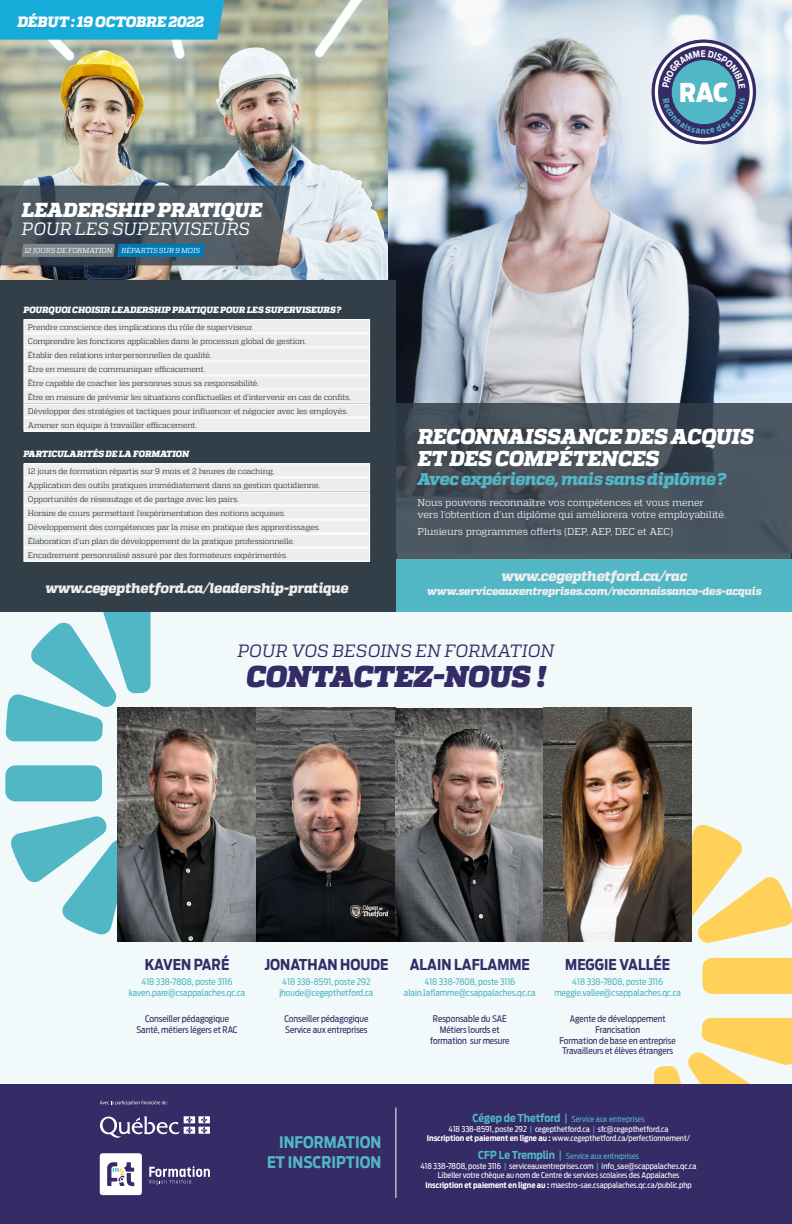
<style>
.page{position:relative;width:792px;height:1224px;background:#fff}
.page>*{position:absolute;margin:0;border:0;box-sizing:border-box;transform-origin:0 0}
.t1{font:italic 900 30px "Quadon";letter-spacing:.005em;color:#352b66}
.t2{font:900 26px "Antenna Cond";color:#fff}
.t3{font:italic 800 21.5px/22px "Quadon";letter-spacing:-.005em;color:#fff}
.t4{font:italic 800 20.2px "Quadon";letter-spacing:-.005em;color:#fff}
.t5{font:italic 17.8px "Quadon";color:#352b66}
.t6{font:italic 17.8px "Quadon";color:#fff}
.t7{font:italic 800 17px "Quadon";letter-spacing:-.02em;color:#52b7c5}
.t8{font:700 16px/19.2px "Antenna Cond";color:#52b7c5;text-align:right}
.t9{font:700 15px "Antenna Cond";color:#352b66}
.t10{font:italic 800 15px "Quadon";letter-spacing:-.01em;color:#fff}
.t11{font:italic 800 14px "Quadon";letter-spacing:-.02em;color:#eeeeef}
.t12{font:italic 800 11px "Quadon";letter-spacing:-.02em;color:#eeeeef}
.t13{font:10px/12px "Quadon";letter-spacing:-.015em;color:#eeeeef}
.t14{font:9px/10.8px "Antenna Cond";color:#352b66;text-align:center}
.t15{font:9px/10.8px "Antenna Cond";color:#52b7c5;text-align:center}
.t16{font:italic 800 9px "Quadon";letter-spacing:-.005em;color:#fff}
.t17{font:8px/14.1px "Quadon";letter-spacing:-.025em;color:#39404a}
.t18{font:8px/9.6px "Antenna Cond";color:#fff;text-align:center}
.t19{font:italic 7.3px "Quadon";letter-spacing:-.01em;color:#fff}
.s1{font-weight:700;font-size:11px;color:#52b7c5}
.s2{font-size:11px;color:#52b7c5}
.s3{color:#52b7c5}
.s4{font-weight:700}
</style>
<div class="page">
<div style="left:0;top:612px;width:792px;height:519px;background:#f1f9fa"></div>
<svg style="left:11px;top:816px;width:106px;height:119px"></svg>
<div style="left:5px;top:765px;width:97px;height:36px;background:#52b7c5;border-radius:10px"></div>
<svg style="left:6px;top:612px;width:144px;height:129px"></svg>
<svg style="left:692px;top:824px;width:100px;height:119px"></svg>
<div style="left:702px;top:958px;width:90px;height:36px;background:#ffd159"></div>
<svg style="left:654px;top:1018px;width:138px;height:66px"></svg>
<div style="left:0;top:1084px;width:792px;height:140px;background:#352b66"></div>
<img style="left:0;top:0;width:389px;height:281px">
<svg style="left:100px;top:1101px;width:68px;height:4px"></svg>
<svg style="left:100px;top:1116px;width:110px;height:22px"></svg>
<img style="left:117px;top:708px;width:140px;height:234px">
<svg style="left:257px;top:708px;width:139px;height:234px;background:#534b49"></svg>
<svg style="left:396px;top:708px;width:148px;height:234px;background:#6b6664"></svg>
<img style="left:544px;top:708px;width:148px;height:234px">
<img style="left:389px;top:0;width:403px;height:404px">
<svg style="left:396px;top:404px;width:396px;height:156px;background:#46525c"></svg>
<div style="left:396px;top:560px;width:396px;height:52px;background:#52b7c5"></div>
<div style="left:0;top:281px;width:396px;height:331px;background:#323e48"></div>
<div style="left:24px;top:320px;width:346px;height:13px;background:#eceded"></div>
<div style="left:23px;top:319px;width:347px;height:14px;border:1px solid #fff"></div>
<div style="left:24px;top:478px;width:346px;height:13px;background:#eceded"></div>
<div style="left:23px;top:477px;width:347px;height:15px;border:1px solid #fff"></div>
<div style="left:24px;top:464px;width:346px;height:13px;background:#eceded"></div>
<div style="left:23px;top:463px;width:347px;height:14px;border:1px solid #fff"></div>
<div style="left:24px;top:492px;width:346px;height:13px;background:#eceded"></div>
<div style="left:23px;top:492px;width:347px;height:14px;border:1px solid #fff"></div>
<div style="left:24px;top:506px;width:346px;height:13px;background:#eceded"></div>
<div style="left:23px;top:506px;width:347px;height:14px;border:1px solid #fff"></div>
<div style="left:24px;top:520px;width:346px;height:13px;background:#eceded"></div>
<div style="left:23px;top:520px;width:347px;height:14px;border:1px solid #fff"></div>
<div style="left:24px;top:534px;width:346px;height:13px;background:#eceded"></div>
<div style="left:23px;top:534px;width:347px;height:14px;border:1px solid #fff"></div>
<div style="left:24px;top:548px;width:346px;height:13px;background:#eceded"></div>
<div style="left:23px;top:548px;width:347px;height:14px;border:1px solid #fff"></div>
<div style="left:24px;top:334px;width:346px;height:13px;background:#eceded"></div>
<div style="left:23px;top:333px;width:347px;height:14px;border:1px solid #fff"></div>
<div style="left:24px;top:348px;width:346px;height:13px;background:#eceded"></div>
<div style="left:23px;top:347px;width:347px;height:14px;border:1px solid #fff"></div>
<div style="left:24px;top:362px;width:346px;height:13px;background:#eceded"></div>
<div style="left:23px;top:361px;width:347px;height:14px;border:1px solid #fff"></div>
<div style="left:24px;top:376px;width:346px;height:13px;background:#eceded"></div>
<div style="left:23px;top:375px;width:347px;height:14px;border:1px solid #fff"></div>
<div style="left:24px;top:390px;width:346px;height:13px;background:#eceded"></div>
<div style="left:23px;top:389px;width:347px;height:15px;border:1px solid #fff"></div>
<div style="left:24px;top:404px;width:346px;height:13px;background:#eceded"></div>
<div style="left:23px;top:404px;width:347px;height:14px;border:1px solid #fff"></div>
<div style="left:24px;top:418px;width:346px;height:13px;background:#eceded"></div>
<div style="left:23px;top:418px;width:347px;height:14px;border:1px solid #fff"></div>
<div style="left:0;top:0;width:224px;height:40px;background:#17abd9"></div>
<svg style="left:0;top:186px;width:290px;height:79px;background:#4b5b66"></svg>
<svg style="left:149px;top:1166px;width:61px;height:19px"></svg>
<div style="left:100px;top:1153px;width:42px;height:42px;background:#fff;border-radius:3px"></div>
<svg style="left:107px;top:1162px;width:27px;height:24px"></svg>
<hr style="left:395px;top:1108px;width:1px;height:90px;background:#fff">
<svg style="left:655px;top:43px;width:98px;height:98px;background:#6b8aa8"></svg>
<h3 class="t10" style="left:17px;top:13px;width:188px">DÉBUT : 19 OCTOBRE 2022</h3>
<h3 class="t4" style="left:22px;top:198px;width:242px">LEADERSHIP PRATIQUE</h3>
<h3 class="t6" style="left:22px;top:219px;width:230px">POUR LES SUPERVISEURS</h3>
<p class="t19" style="left:24px;top:246px;width:89px">12 JOURS DE FORMATION</p>
<p class="t19" style="left:122px;top:246px;width:80px">RÉPARTIS SUR 9 MOIS</p>
<p class="t16" style="left:23px;top:305px;width:319px">POURQUOI CHOISIR LEADERSHIP PRATIQUE POUR LES SUPERVISEURS ?</p>
<p class="t17" style="left:28px;top:320px;width:324px">Prendre conscience des implications du rôle de superviseur.<br>Comprendre les fonctions applicables dans le processus global de gestion.<br>Établir des relations interpersonnelles de qualité.<br>Être en mesure de communiquer efficacement.<br>Être capable de coacher les personnes sous sa responsabilité.<br>Être en mesure de prévenir les situations conflictuelles et d’intervenir en cas de confits.<br>Développer des stratégies et tactiques pour influencer et négocier avec les employés.<br>Amener son équipe à travailler efficacement.</p>
<p class="t16" style="left:23px;top:449px;width:167px">PARTICULARITÉS DE LA FORMATION</p>
<p class="t17" style="left:28px;top:464px;width:294px">12 jours de formation répartis sur 9 mois et 2 heures de coaching.<br>Application des outils pratiques immédiatement dans sa gestion quotidienne.<br>Opportunités de réseautage et de partage avec les pairs.<br>Horaire de cours permettant l’expérimentation des notions acquises.<br>Développement des compétences par la mise en pratique des apprentissages.<br>Élaboration d’un plan de développement de la pratique professionnelle.<br>Encadrement personnalisé assuré par des formateurs expérimentés.</p>
<h3 class="t11" style="left:45px;top:580px;width:305px">www.cegepthetford.ca/leadership-pratique</h3>
<h2 class="t2" style="left:679px;top:78px;width:51px">RAC</h2>
<h3 class="t3" style="left:418px;top:426px;width:338px">RECONNAISSANCE DES ACQUIS<br>ET DES COMPÉTENCES</h3>
<h3 class="t7" style="left:418px;top:469px;width:310px">Avec expérience, mais sans diplôme ?</h3>
<p class="t13" style="left:418px;top:496px;width:310px">Nous pouvons reconnaître vos compétences et vous mener vers l’obtention d’un diplôme qui améliorera votre employabilité.</p>
<p class="t13" style="left:418px;top:525px;width:257px">Plusieurs programmes offerts (DEP, AEP, DEC et AEC)</p>
<h3 class="t11" style="left:501px;top:568px;width:188px">www.cegepthetford.ca/rac</h3>
<h3 class="t12" style="left:427px;top:584px;width:336px">www.serviceauxentreprises.com/reconnaissance-des-acquis</h3>
<h3 class="t5" style="left:237px;top:641px;width:319px">POUR VOS BESOINS EN FORMATION</h3>
<h1 class="t1" style="left:246px;top:659px;width:301px">CONTACTEZ-NOUS !</h1>
<h3 class="t9" style="left:145px;top:958px;width:86px">KAVEN PARÉ</h3>
<p class="t15" style="left:129px;top:977px;width:118px">418 338-7808, poste 3116 kaven.pare@csappalaches.qc.ca</p>
<p class="t14" style="left:136px;top:1014px;width:103px">Conseiller pédagogique<br>Santé, métiers légers et RAC</p>
<h3 class="t9" style="left:264px;top:958px;width:126px">JONATHAN HOUDE</h3>
<p class="t15" style="left:279px;top:977px;width:96px">418 338-8591, poste 292 jhoude@cegepthetford.ca</p>
<p class="t14" style="left:284px;top:1014px;width:85px;text-align:left">Conseiller pédagogique<br>Service aux entreprises</p>
<h3 class="t9" style="left:410px;top:958px;width:122px">ALAIN LAFLAMME</h3>
<p class="t15" style="left:404px;top:977px;width:134px">418 338-7808, poste 3116 alain.laflamme@csappalaches.qc.ca</p>
<p class="t14" style="left:430px;top:1014px;width:81px">Responsable du SAE<br>Métiers lourds et formation sur mesure</p>
<h3 class="t9" style="left:565px;top:958px;width:106px">MEGGIE VALLÉE</h3>
<p class="t15" style="left:554px;top:977px;width:128px">418 338-7808, poste 3116 meggie.vallee@csappalaches.qc.ca</p>
<p class="t14" style="left:560px;top:1014px;width:118px">Agente de développement<br>Francisation<br>Formation de base en entreprise<br>Travailleurs et élèves étrangers</p>
<h3 class="t8" style="left:267px;top:1134px;width:116px">INFORMATION<br>ET INSCRIPTION</h3>
<p class="t18" style="left:427px;top:1115px;width:265px"><span class="s1">Cégep de Thetford</span> <span class="s2">|</span> <span class="s3">Service aux entreprises<br></span>418 338-8591, poste 292 <span class="s3">|</span> cegepthetford.ca <span class="s3">|</span> sfc@cegepthetford.ca<br><span class="s4">Inscription et paiement en ligne au :</span> www.cegepthetford.ca/perfectionnement/</p>
<p class="t18" style="left:421px;top:1152px;width:278px"><span class="s1">CFP Le Tremplin</span> <span class="s2">|</span> <span class="s3">Service aux entreprises<br></span>418 338-7808, poste 3116 <span class="s3">|</span> serviceauxentreprises.com <span class="s3">|</span> info_sae@scappalaches.qc.ca Libeller votre chèque au nom de Centre de services scolaires des Appalaches <span class="s4">Inscription et paiement en ligne au :</span> maestro-sae.csappalaches.qc.ca/public.php</p>
</div>
